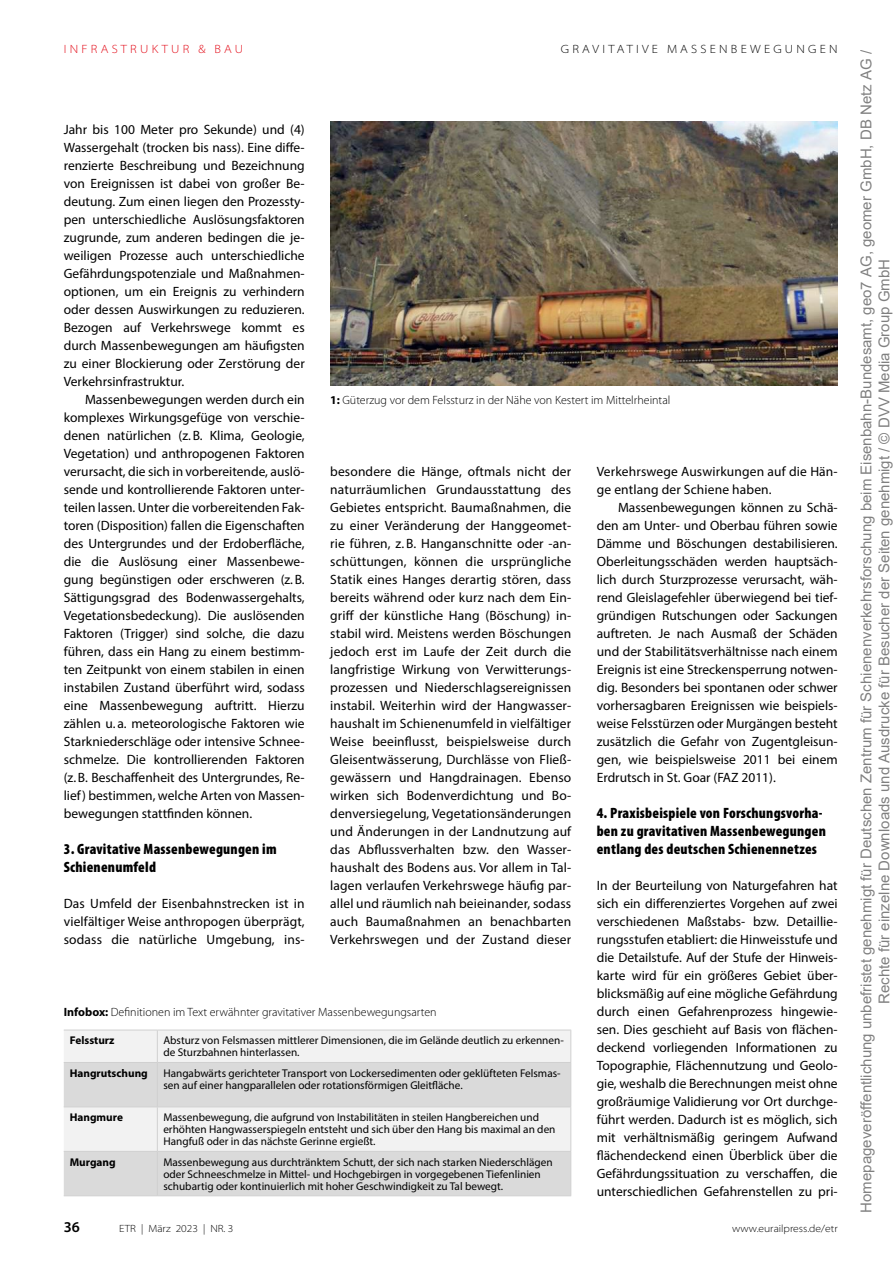
<style>
.page{position:relative;width:893px;height:1263px;background:#fff}
.page>*{position:absolute;margin:0;border:0;box-sizing:border-box;transform-origin:0 0}
.t1{font:15px/18px "Arial";color:rgb(0 0 0/.5);text-align:center}
.t2{font:900 condensed 15px/18px "Myriad Pro";letter-spacing:.015em;color:#000}
.t3{font:600 15px "Myriad Pro";color:#000}
.t4{font:13.5px/18px "Myriad Pro";color:#000;text-align:justify}
.t5{font:300 12px "Myriad Pro";color:#000}
.t6{font:300 semi-expanded 12px "Myriad Pro";letter-spacing:.27em;color:#000}
.t7{font:300 semi-expanded 12px "Myriad Pro";letter-spacing:.27em;color:#e30613}
.t8{font:11.25px/12px "Myriad Pro";color:#000}
.t9{font:700 11.25px "Myriad Pro";color:#000}
.t10{font:300 semi-expanded 10.5px "Myriad Pro";color:#000}
.s1{font-weight:700}
</style>
<div class="page">
<img style="left:330px;top:122px;width:508px;height:264px">
<div style="left:64px;top:1031px;width:506px;height:31px;background:#f2f2f2"></div>
<svg style="left:64px;top:1063px;width:506px;height:132px;fill:#dadada"></svg>
<hr style="left:64px;top:1030px;width:93px;height:1px;background:#d0d0d0">
<hr style="left:157px;top:1030px;width:414px;height:1px;background:#d0d0d0">
<hr style="left:157px;top:1030px;width:1px;height:32px;background:#d0d0d0">
<hr style="left:570px;top:1030px;width:1px;height:32px;background:#d0d0d0">
<hr style="left:64px;top:1062px;width:93px;height:1px;background:#d0d0d0">
<hr style="left:157px;top:1062px;width:414px;height:1px;background:#d0d0d0">
<hr style="left:157px;top:1063px;width:1px;height:43px;background:#d0d0d0">
<hr style="left:570px;top:1063px;width:1px;height:43px;background:#d0d0d0">
<hr style="left:64px;top:1106px;width:93px;height:1px;background:#d0d0d0">
<hr style="left:157px;top:1106px;width:414px;height:1px;background:#d0d0d0">
<hr style="left:157px;top:1107px;width:1px;height:44px;background:#d0d0d0">
<hr style="left:570px;top:1107px;width:1px;height:44px;background:#d0d0d0">
<hr style="left:64px;top:1151px;width:93px;height:1px;background:#d0d0d0">
<hr style="left:157px;top:1151px;width:414px;height:1px;background:#d0d0d0">
<hr style="left:157px;top:1152px;width:1px;height:43px;background:#d0d0d0">
<hr style="left:570px;top:1152px;width:1px;height:43px;background:#d0d0d0">
<hr style="left:64px;top:1195px;width:93px;height:1px;background:#d0d0d0">
<hr style="left:157px;top:1195px;width:414px;height:1px;background:#d0d0d0">
<p class="t7" style="left:64px;top:42px;width:181px">INFRASTRUKTUR &amp; BAU</p>
<p class="t6" style="left:561px;top:42px;width:278px">GRAVITATIVE MASSENBEWEGUNGEN</p>
<p class="t4" style="left:64px;top:120px;width:242px">Jahr bis 100 Meter pro Sekunde) und (4)<br>Wassergehalt (trocken bis nass). Eine diffe&shy;renzierte Beschreibung und Bezeichnung von Ereignissen ist dabei von großer Be&shy;deutung. Zum einen liegen den Prozessty&shy;pen unterschiedliche Auslösungsfaktoren zugrunde, zum anderen bedingen die je&shy;weiligen Prozesse auch unterschiedliche Gefährdungspotenziale und Maßnahmen&shy;optionen, um ein Ereignis zu verhindern oder dessen Auswirkungen zu reduzieren.<br>Bezogen auf Verkehrswege kommt es durch Massenbewegungen am häufigsten zu einer Blockierung oder Zerstörung der Verkehrsinfrastruktur.</p>
<p class="t4" style="left:64px;top:390px;width:242px;text-indent:21px">Massenbewegungen werden durch ein komplexes Wirkungsgefüge von verschie&shy;denen natürlichen (z.B. Klima, Geologie, Vegetation) und anthropogenen Faktoren verursacht, die sich in vorbereitende, auslö&shy;sende und kontrollierende Faktoren unter&shy;teilen lassen. Unter die vorbereitenden Fak&shy;toren (Disposition) fallen die Eigenschaften des Untergrundes und der Erdoberfläche, die die Auslösung einer Massenbewe&shy;gung begünstigen oder erschweren (z.B.<br>Sättigungsgrad des Bodenwassergehalts, Vegetationsbedeckung). Die auslösenden Faktoren (Trigger) sind solche, die dazu führen, dass ein Hang zu einem bestimm&shy;ten Zeitpunkt von einem stabilen in einen instabilen Zustand überführt wird, sodass eine Massenbewegung auftritt. Hierzu zählen u. a. meteorologische Faktoren wie Starkniederschläge oder intensive Schnee&shy;schmelze. Die kontrollierenden Faktoren (z.B. Beschaffenheit des Untergrundes, Re&shy;lief) bestimmen, welche Arten von Massen&shy;bewegungen stattfinden können.</p>
<p class="t2" style="left:64px;top:840px;width:214px">3. Gravitative Massenbewegungen im<br>Schienenumfeld</p>
<p class="t4" style="left:64px;top:894px;width:242px">Das Umfeld der Eisenbahnstrecken ist in vielfältiger Weise anthropogen überprägt, sodass die natürliche Umgebung, ins-</p>
<p class="t5" style="left:330px;top:393px;width:342px"><span class="s1">1:</span> Güterzug vor dem Felssturz in der Nähe von Kestert im Mittelrheintal</p>
<p class="t4" style="left:330px;top:462px;width:242px">besondere die Hänge, oftmals nicht der naturräumlichen Grundausstattung des Gebietes entspricht. Baumaßnahmen, die zu einer Veränderung der Hanggeomet&shy;rie führen, z. B. Hanganschnitte oder -an&shy;schüttungen, können die ursprüngliche Statik eines Hanges derartig stören, dass bereits während oder kurz nach dem Ein&shy;griff der künstliche Hang (Böschung) in&shy;stabil wird. Meistens werden Böschungen jedoch erst im Laufe der Zeit durch die langfristige Wirkung von Verwitterungs&shy;prozessen und Niederschlagsereignissen instabil. Weiterhin wird der Hangwasser&shy;haushalt im Schienenumfeld in vielfältiger Weise beeinflusst, beispielsweise durch Gleisentwässerung, Durchlässe von Fließ&shy;gewässern und Hangdrainagen. Ebenso wirken sich Bodenverdichtung und Bo&shy;denversiegelung, Vegetationsänderungen und Änderungen in der Landnutzung auf das Abflussverhalten bzw. den Wasser&shy;haushalt des Bodens aus. Vor allem in Tal&shy;lagen verlaufen Verkehrswege häufig par&shy;allel und räumlich nah beieinander, sodass auch Baumaßnahmen an benachbarten Verkehrswegen und der Zustand dieser</p>
<p class="t4" style="left:597px;top:462px;width:242px">Verkehrswege Auswirkungen auf die Hän&shy;ge entlang der Schiene haben.</p>
<p class="t4" style="left:597px;top:498px;width:242px;text-indent:21px">Massenbewegungen können zu Schä&shy;den am Unter- und Oberbau führen sowie Dämme und Böschungen destabilisieren.<br>Oberleitungsschäden werden hauptsäch&shy;lich durch Sturzprozesse verursacht, wäh&shy;rend Gleislagefehler überwiegend bei tief&shy;gründigen Rutschungen oder Sackungen auftreten. Je nach Ausmaß der Schäden und der Stabilitätsverhältnisse nach einem Ereignis ist eine Streckensperrung notwen&shy;dig. Besonders bei spontanen oder schwer vorhersagbaren Ereignissen wie beispiels&shy;weise Felsstürzen oder Murgängen besteht zusätzlich die Gefahr von Zugentgleisun&shy;gen, wie beispielsweise 2011 bei einem Erdrutsch in St. Goar (FAZ 2011).</p>
<p class="t2" style="left:597px;top:804px;width:231px">4. Praxisbeispiele von Forschungsvorha&shy;ben zu gravitativen Massenbewegungen entlang des deutschen Schienennetzes</p>
<p class="t4" style="left:597px;top:876px;width:242px">In der Beurteilung von Naturgefahren hat sich ein differenziertes Vorgehen auf zwei verschiedenen Maßstabs- bzw. Detaillie&shy;rungsstufen etabliert: die Hinweisstufe und die Detailstufe. Auf der Stufe der Hinweis&shy;karte wird für ein größeres Gebiet über&shy;blicksmäßig auf eine mögliche Gefährdung durch einen Gefahrenprozess hingewie&shy;sen. Dies geschieht auf Basis von flächen&shy;deckend vorliegenden Informationen zu Topographie, Flächennutzung und Geolo&shy;gie, weshalb die Berechnungen meist ohne großräumige Validierung vor Ort durchge&shy;führt werden. Dadurch ist es möglich, sich mit verhältnismäßig geringem Aufwand flächendeckend einen Überblick über die Gefährdungssituation zu verschaffen, die unterschiedlichen Gefahrenstellen zu pri-</p>
<p class="t5" style="left:64px;top:1005px;width:374px"><span class="s1">Infobox:</span> Definitionen im Text erwähnter gravitativer Massenbewegungsarten</p>
<p class="t9" style="left:70px;top:1033px;width:46px">Felssturz</p>
<p class="t8" style="left:163px;top:1034px;width:402px">Absturz von Felsmassen mittlerer Dimensionen, die im Gelände deutlich zu erkennen&shy;de Sturzbahnen hinterlassen.</p>
<p class="t9" style="left:70px;top:1066px;width:80px">Hangrutschung</p>
<p class="t8" style="left:163px;top:1067px;width:399px">Hangabwärts gerichteter Transport von Lockersedimenten oder geklüfteten Felsmas&shy;sen auf einer hangparallelen oder rotationsförmigen Gleitfläche.</p>
<p class="t9" style="left:70px;top:1110px;width:55px">Hangmure</p>
<p class="t8" style="left:163px;top:1111px;width:394px">Massenbewegung, die aufgrund von Instabilitäten in steilen Hangbereichen und erhöhten Hangwasserspiegeln entsteht und sich über den Hang bis maximal an den<br>Hangfuß oder in das nächste Gerinne ergießt.</p>
<p class="t9" style="left:70px;top:1155px;width:47px">Murgang</p>
<p class="t8" style="left:163px;top:1156px;width:391px">Massenbewegung aus durchtränktem Schutt, der sich nach starken Niederschlägen oder Schneeschmelze in Mittel- und Hochgebirgen in vorgegebenen Tiefenlinien schubartig oder kontinuierlich mit hoher Geschwindigkeit zu Tal bewegt.</p>
<p class="t3" style="left:64px;top:1217px;width:18px">36</p>
<p class="t10" style="left:119px;top:1222px;width:116px">ETR | März 2023 | NR. 3</p>
<p class="t10" style="left:732px;top:1222px;width:107px">www.eurailpress.de/etr</p>
<p class="t1" style="left:857px;top:1213px;width:1164px;rotate:-90deg">Homepageveröffentlichung unbefristet genehmigt für Deutschen Zentrum für Schienenverkehrsforschung beim Eisenbahn-Bundesamt, geo7 AG, geomer GmbH, DB Netz AG /<br>Rechte für einzelne Downloads und Ausdrucke für Besucher der Seiten genehmigt / © DVV Media Group GmbH</p>
</div>
